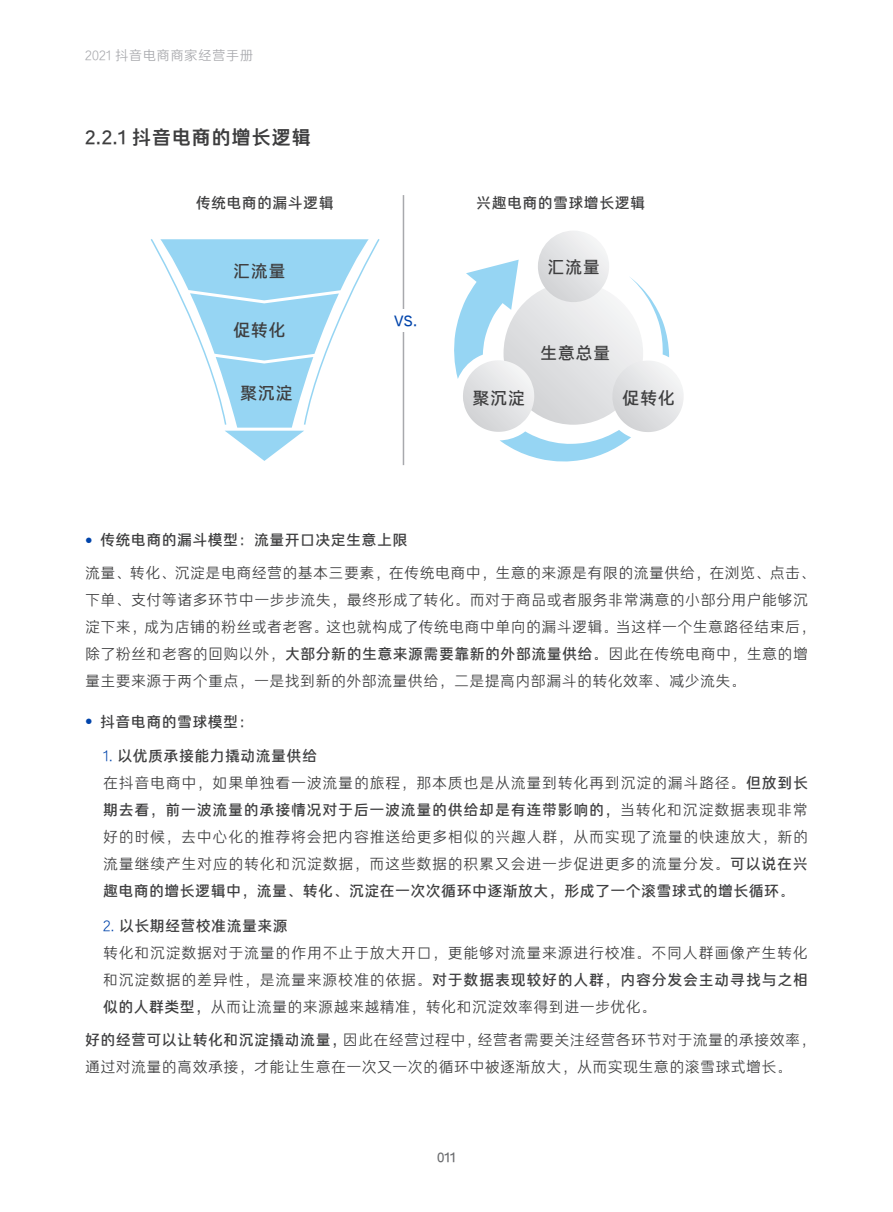
<style>
.page{position:relative;width:893px;height:1212px;background:#fff}
.page>*{position:absolute;margin:0;border:0;box-sizing:border-box;transform-origin:0 0}
.t1{font:19.5px "FZFANGJHS CU GB1 0";letter-spacing:.025em;color:#3e3e3f}
.t2{font:17.25px "FZFANGJHS ZHONG GB1 0";letter-spacing:.025em;color:#3e3e3f}
.t3{font:15px/27px "FZFANGJHS GB1 0";letter-spacing:.025em;color:#3e3e3f}
.t4{font:15px/27px "FZFANGJHS GB1 0";letter-spacing:.045em;color:#3e3e3f}
.t5{font:15px "FZFANGJHS ZHONG GB1 0";letter-spacing:.025em;color:#3e3e3f}
.t6{font:15px "FZFANGJHS ZHONG GB1 0";letter-spacing:.045em;color:#3e3e3f}
.t7{font:15px "FZFANGJHS CU GB1 0";color:#0044ab}
.t8{font:13.5px "FZFANGJHS GB1 0";letter-spacing:.025em;color:#a8a9ad}
.t9{font:13.5px "FZFANGJHS CU GB1 0";color:#6c6d70}
.s1{font-family:"FZFANGJHS ZHONG GB1 0"}
.s2{font-family:"FZFANGJHS GB1 0";color:#0044ab}
.s3{font-family:"FZFANGJHS GB1 0"}
</style>
<div class="page">
<hr style="left:403px;top:195px;width:1px;height:270px;background:#a8a9ad">
<div style="left:386px;top:309px;width:35px;height:22px;background:#fff"></div>
<svg style="left:150px;top:239px;width:230px;height:222px"></svg>
<svg style="left:454px;top:231px;width:229px;height:230px"></svg>
<p class="t8" style="left:85px;top:48px;width:170px">2021 抖音电商商家经营手册</p>
<h1 class="t1" style="left:85px;top:127px;width:228px">2.2.1 抖音电商的增长逻辑</h1>
<p class="t5" style="left:196px;top:194px;width:140px">传统电商的漏斗逻辑</p>
<p class="t5" style="left:476px;top:194px;width:170px">兴趣电商的雪球增长逻辑</p>
<p class="t2" style="left:233px;top:262px;width:54px">汇流量</p>
<p class="t2" style="left:547px;top:258px;width:54px">汇流量</p>
<p class="t2" style="left:233px;top:320px;width:54px">促转化</p>
<p class="t7" style="left:394px;top:313px;width:25px">VS.</p>
<p class="t2" style="left:540px;top:343px;width:72px">生意总量</p>
<p class="t2" style="left:240px;top:383px;width:54px">聚沉淀</p>
<p class="t2" style="left:473px;top:388px;width:54px">聚沉淀</p>
<p class="t2" style="left:622px;top:388px;width:54px">促转化</p>
<p class="t5" style="left:85px;top:532px;width:324px"><sup>●</sup> 传统电商的漏斗模型：流量开口决定生意上限</p>
<p class="t3" style="left:85px;top:560px;width:732px">流量、转化、沉淀是电商经营的基本三要素，在传统电商中，生意的来源是有限的流量供给，在浏览、点击、下单、支付等诸多环节中一步步流失，最终形成了转化。而对于商品或者服务非常满意的小部分用户能够沉淀下来，成为店铺的粉丝或者老客。这也就构成了传统电商中单向的漏斗逻辑。当这样一个生意路径结束后，除了粉丝和老客的回购以外，<span class="s1">大部分新的生意来源需要靠新的外部流量供给。</span>因此在传统电商中，生意的增量主要来源于两个重点，一是找到新的外部流量供给，二是提高内部漏斗的转化效率、减少流失。</p>
<p class="t5" style="left:85px;top:713px;width:170px"><sup>●</sup> 抖音电商的雪球模型：</p>
<p class="t5" style="left:103px;top:748px;width:215px"><span class="s2">1.</span> 以优质承接能力撬动流量供给</p>
<p class="t4" style="left:103px;top:770px;width:707px">在抖音电商中，如果单独看一波流量的旅程，那本质也是从流量到转化再到沉淀的漏斗路径。<span class="s1">但放到长</span></p>
<p class="t6" style="left:103px;top:802px;width:706px">期去看，前一波流量的承接情况对于后一波流量的供给却是有连带影响的，<span class="s3">当转化和沉淀数据表现非常</span></p>
<p class="t4" style="left:103px;top:824px;width:707px">好的时候，去中心化的推荐将会把内容推送给更多相似的兴趣人群，从而实现了流量的快速放大，新的流量继续产生对应的转化和沉淀数据，而这些数据的积累又会进一步促进更多的流量分发。<span class="s1">可以说在兴</span></p>
<p class="t5" style="left:103px;top:883px;width:693px">趣电商的增长逻辑中，流量、转化、沉淀在一次次循环中逐渐放大，形成了一个滚雪球式的增长循环。</p>
<p class="t5" style="left:103px;top:917px;width:186px"><span class="s2">2.</span> 以长期经营校准流量来源</p>
<p class="t4" style="left:103px;top:939px;width:706px">转化和沉淀数据对于流量的作用不止于放大开口，更能够对流量来源进行校准。不同人群画像产生转化</p>
<p class="t6" style="left:103px;top:971px;width:707px"><span class="s3">和沉淀数据的差异性，是流量来源校准的依据。</span>对于数据表现较好的人群，内容分发会主动寻找与之相</p>
<p class="t3" style="left:103px;top:993px;width:555px"><span class="s1">似的人群类型，</span>从而让流量的来源越来越精准，转化和沉淀效率得到进一步优化。</p>
<p class="t3" style="left:85px;top:1026px;width:732px"><span class="s1">好的经营可以让转化和沉淀撬动流量，</span>因此在经营过程中，经营者需要关注经营各环节对于流量的承接效率，通过对流量的高效承接，才能让生意在一次又一次的循环中被逐渐放大，从而实现生意的滚雪球式增长。</p>
<p class="t9" style="left:437px;top:1150px;width:20px">011</p>
</div>
